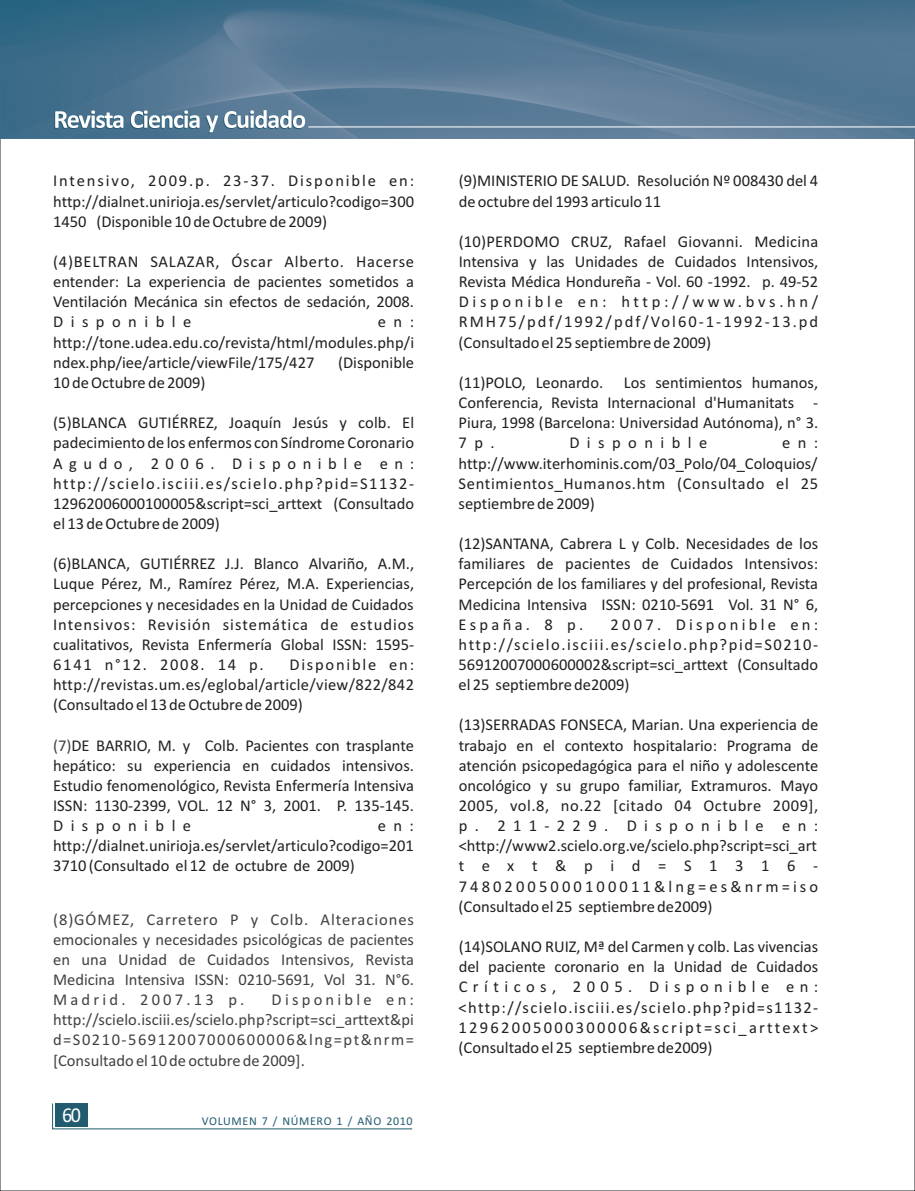
<style>
.page{position:relative;width:915px;height:1191px;background:#fff}
.page>*{position:absolute;margin:0;border:0;box-sizing:border-box;transform-origin:0 0}
.t1{font:21.3px "Calibri";color:#fff;scale:.94 1}
.t2{font:16.5px/20.1px "Calibri";color:#231f20;text-align:justify}
.t3{font:16.5px/20.1px "Calibri";color:#414142;text-align:justify}
.t4{font:16.5px "Calibri";letter-spacing:.45em;color:#231f20}
.t5{font:12px "Calibri";letter-spacing:.055em;color:#225b70}
.s1{color:#414142}
</style>
<div class="page">
<img style="left:0;top:0;width:914px;height:139px">
<svg style="left:54px;top:110px;width:251px;height:23px"></svg>
<hr style="left:308px;top:126px;width:606px;height:1px;background:#fff">
<svg style="left:52px;top:1103px;width:361px;height:26px"></svg>
<p class="t2" style="left:53px;top:172px;width:362px">Intensivo, 2009.p. 23-37. Disponible en: http://dialnet.unirioja.es/servlet/articulo?codigo=300<br>1450 (Disponible 10 de Octubre de 2009)</p>
<p class="t2" style="left:53px;top:253px;width:362px">(4)BELTRAN SALAZAR, Óscar Alberto. Hacerse entender: La experiencia de pacientes sometidos a Ventilación Mecánica sin efectos de sedación, 2008.<br>Disponible</p>
<p class="t2" style="left:53px;top:313px;width:362px;text-indent:324px">en: http://tone.udea.edu.co/revista/html/modules.php/i ndex.php/iee/article/viewFile/175/427</p>
<p class="t2" style="left:338px;top:353px;width:77px">(Disponible</p>
<p class="t2" style="left:53px;top:374px;width:154px">10 de Octubre de 2009)</p>
<p class="t2" style="left:53px;top:414px;width:362px">(5)BLANCA GUTIÉRREZ, Joaquín Jesús y colb. El padecimiento de los enfermos con Síndrome Coronario Agudo, 2006. Disponible en: http://scielo.isciii.es/scielo.php?pid=S1132- 12962006000100005&amp;script=sci_arttext</p>
<p class="t2" style="left:333px;top:494px;width:82px">(Consultado</p>
<p class="t2" style="left:53px;top:515px;width:168px">el 13 de Octubre de 2009)</p>
<p class="t2" style="left:53px;top:555px;width:362px">(6)BLANCA, GUTIÉRREZ J.J. Blanco Alvariño, A.M.,</p>
<p class="t2" style="left:53px;top:575px;width:362px">Luque Pérez, M., Ramírez Pérez, M.A. Experiencias, percepciones y necesidades en la Unidad de Cuidados Intensivos: Revisión sistemática de estudios cualitativos, Revista Enfermería Global ISSN: 1595- 6141 n°12. 2008. 14 p.</p>
<p class="t2" style="left:53px;top:656px;width:362px;text-indent:236px">Disponible en: http://revistas.um.es/eglobal/article/view/822/842 (Consultado el 13 de Octubre de 2009)</p>
<p class="t2" style="left:53px;top:736px;width:362px"><span class="s1">(7)</span>DE BARRIO, M. y Colb. Pacientes con trasplante hepático: su experiencia en cuidados intensivos.<br>Estudio fenomenológico, Revista Enfermería Intensiva ISSN: 1130-2399, VOL. 12 N° 3, 2001. P. 135-145.<br>Disponible</p>
<p class="t2" style="left:53px;top:817px;width:362px;text-indent:324px">en: http://dialnet.unirioja.es/servlet/articulo?codigo=201<br>3710 (Consultado el 12 de octubre de 2009)</p>
<p class="t3" style="left:53px;top:910px;width:362px">(8)GÓMEZ, Carretero P y Colb. Alteraciones emocionales y necesidades psicológicas de pacientes en una Unidad de Cuidados Intensivos, Revista Medicina Intensiva ISSN: 0210-5691, Vol 31. N°6.<br>Madrid. 2007.13 p.</p>
<p class="t3" style="left:53px;top:991px;width:362px;text-indent:218px">Disponible en: http://scielo.isciii.es/scielo.php?script=sci_arttext&amp;pi d=S0210-56912007000600006&amp;lng=pt&amp;nrm= [Consultado el 10 de octubre de 2009].</p>
<p class="t1" style="left:62px;top:1106px;width:22px">60</p>
<p class="t5" style="left:202px;top:1116px;width:212px">VOLUMEN 7 / NÚMERO 1 / AÑO 2010</p>
<p class="t2" style="left:458px;top:172px;width:361px">(9)MINISTERIO DE SALUD. Resolución Nº 008430 del 4 de octubre del 1993 articulo 11</p>
<p class="t2" style="left:458px;top:233px;width:361px">(10)PERDOMO CRUZ, Rafael Giovanni. Medicina Intensiva y las Unidades de Cuidados Intensivos, Revista Médica Hondureña - Vol. 60 -1992. p. 49-52<br>Disponible en: http://www.bvs.hn/ RMH75/pdf/1992/pdf/Vol60-1-1992-13.pd</p>
<p class="t2" style="left:458px;top:333px;width:254px">(Consultado el 25 septiembre de 2009)</p>
<p class="t2" style="left:458px;top:374px;width:361px">(11)POLO, Leonardo. Los sentimientos humanos,</p>
<p class="t2" style="left:458px;top:394px;width:361px">Conferencia, Revista Internacional d'Humanitats - Piura, 1998 (Barcelona: Universidad Autónoma), n° 3.<br>7p.</p>
<p class="t4" style="left:569px;top:436px;width:140px">Disponible</p>
<p class="t2" style="left:458px;top:434px;width:361px;text-indent:323px">en: http://www.iterhominis.com/03_Polo/04_Coloquios/ Sentimientos_Humanos.htm (Consultado el 25 septiembre de 2009)</p>
<p class="t2" style="left:458px;top:535px;width:361px">(12)SANTANA, Cabrera L y Colb. Necesidades de los</p>
<p class="t2" style="left:458px;top:555px;width:361px">familiares de pacientes de Cuidados Intensivos:<br>Percepción de los familiares y del profesional, Revista Medicina Intensiva ISSN: 0210-5691 Vol. 31 N° 6, España. 8 p.</p>
<p class="t2" style="left:458px;top:615px;width:361px;text-indent:152px">2007. Disponible en: http://scielo.isciii.es/scielo.php?pid=S0210- 56912007000600002&amp;script=sci_arttext (Consultado el 25 septiembre de2009)</p>
<p class="t2" style="left:458px;top:716px;width:361px">(13)SERRADAS FONSECA, Marian. Una experiencia de trabajo en el contexto hospitalario: Programa de atención psicopedagógica para el niño y adolescente oncológico y su grupo familiar, Extramuros. Mayo 2005, vol.8, no.22 [citado 04 Octubre 2009], p. 211-229. Disponible en: &lt;http://www2.scielo.org.ve/scielo.php?script=sci_art text&amp;pid=S1316- 74802005000100011&amp;lng=es&amp;nrm=iso</p>
<p class="t2" style="left:458px;top:897px;width:255px">(Consultado el 25 septiembre de2009)</p>
<p class="t2" style="left:458px;top:938px;width:361px">(14)SOLANO RUIZ, Mª del Carmen y colb. Las vivencias del paciente coronario en la Unidad de Cuidados Críticos, 2005. Disponible en: &lt;http://scielo.isciii.es/scielo.php?pid=s1132- 12962005000300006&amp;script=sci_arttext&gt;</p>
<p class="t2" style="left:458px;top:1038px;width:255px">(Consultado el 25 septiembre de2009)</p>
</div>
